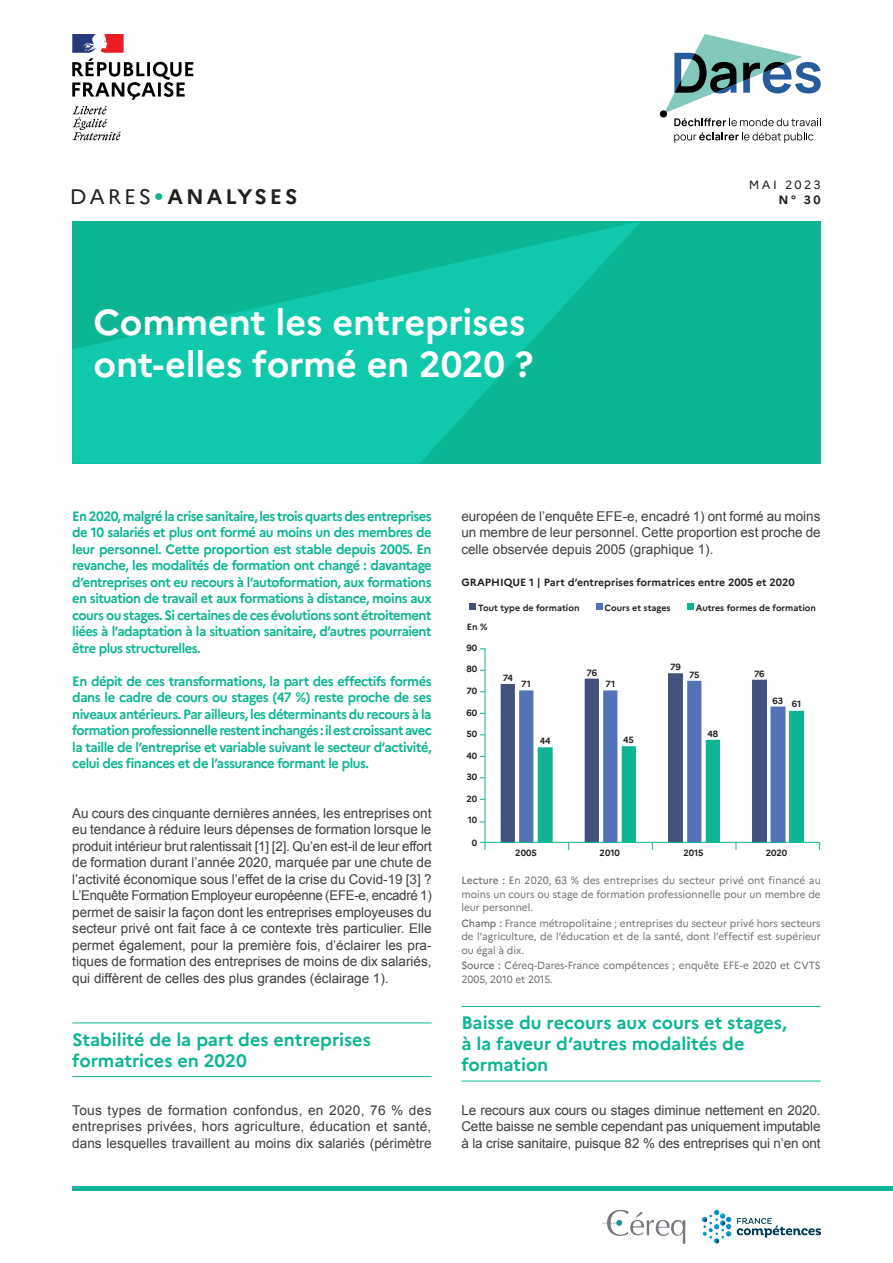
<style>
.page{position:relative;width:893px;height:1263px;background:#fff}
.page>*{position:absolute;margin:0;border:0;box-sizing:border-box;transform-origin:0 0}
.t1{font:700 36px/42px "Marianne";letter-spacing:-.005em;color:#fff}
.t2{font:700 21px "Marianne";letter-spacing:.14em;color:#231f20}
.t3{font:700 18px/21px "Marianne";letter-spacing:-.005em;color:#0cb594}
.t4{font:13.5px/16.5px "Arial";color:#3e3e3f;text-align:justify}
.t5{font:700 13.5px/16.5px "Marianne";letter-spacing:-.04em;color:#0cb594;text-align:justify;scale:.96 1}
.t6{font:12px "Marianne";letter-spacing:.2em;color:#231f20}
.t7{font:700 12px "Marianne";color:#231f20}
.t8{font:10.5px/13.5px "Marianne";color:#6c6d70;text-align:justify;scale:.95 1}
.t9{font:10.5px/13.5px "Marianne";color:#6c6d70;text-align:justify;scale:.96 1}
.t10{font:700 10.5px "Marianne";color:#231f20}
.t11{font:700 9px "Marianne";color:#231f20}
.s1{font-weight:400}
.s2{font-weight:400;font-size:27px;color:#0cb594}
.s3{font-weight:500}
</style>
<div class="page">
<div style="left:72px;top:1186px;width:821px;height:5px;background:#0cb594"></div>
<div style="left:72px;top:221px;width:749px;height:242px;background:#0cb594"></div>
<svg style="left:72px;top:221px;width:569px;height:242px;fill:#10c9ac"></svg>
<div style="left:660px;top:110px;width:7px;height:8px;background:#000001;border-radius:50%"></div>
<svg style="left:674px;top:132px;width:139px;height:11px"></svg>
<svg style="left:664px;top:34px;width:157px;height:92px"></svg>
<svg style="left:72px;top:34px;width:121px;height:66px"></svg>
<svg style="left:72px;top:106px;width:49px;height:34px"></svg>
<hr style="left:72px;top:1022px;width:360px;height:1px;background:#0cb594">
<hr style="left:72px;top:1076px;width:360px;height:1px;background:#0cb594">
<hr style="left:461px;top:1006px;width:360px;height:1px;background:#0cb594">
<hr style="left:461px;top:1081px;width:360px;height:1px;background:#0cb594">
<hr style="left:485px;top:648px;width:1px;height:195px;background:#0fb493">
<svg style="left:501px;top:673px;width:266px;height:169px"></svg>
<svg style="left:519px;top:681px;width:285px;height:169px"></svg>
<hr style="left:480px;top:842px;width:340px;height:1px;background:#0fb493">
<div style="left:469px;top:604px;width:7px;height:6px;background:#42527d"></div>
<svg style="left:596px;top:604px;width:6px;height:6px"></svg>
<svg style="left:687px;top:604px;width:6px;height:6px"></svg>
<svg style="left:602px;top:1210px;width:83px;height:34px"></svg>
<img style="left:702px;top:1210px;width:119px;height:34px">
<p class="t6" style="left:749px;top:178px;width:73px">MAI 2023</p>
<h2 class="t2" style="left:70px;top:184px;width:229px"><span class="s1">DARES</span><span class="s2">•</span>ANALYSES</h2>
<p class="t7" style="left:778px;top:193px;width:44px">N° 30</p>
<h1 class="t1" style="left:94px;top:301px;width:441px">Comment les entreprises ont-elles formé en 2020 ?</h1>
<p class="t5" style="left:72px;top:508px;width:376px">En 2020, malgré la crise sanitaire, les trois quarts des entreprises de 10 salariés et plus ont formé au moins un des membres de leur personnel. Cette proportion est stable depuis 2005. En revanche, les modalités de formation ont changé : davantage d’entreprises ont eu recours à l’autoformation, aux formations en situation de travail et aux formations à distance, moins aux cours ou stages. Si certaines de ces évolutions sont étroitement liées à l’adaptation à la situation sanitaire, d’autres pourraient être plus structurelles.</p>
<p class="t5" style="left:72px;top:673px;width:376px">En dépit de ces transformations, la part des effectifs formés dans le cadre de cours ou stages (47 %) reste proche de ses niveaux antérieurs. Par ailleurs, les déterminants du recours à la formation professionnelle restent inchangés : il est croissant avec la taille de l’entreprise et variable suivant le secteur d’activité, celui des finances et de l’assurance formant le plus.</p>
<p class="t4" style="left:72px;top:805px;width:361px">Au cours des cinquante dernières années, les entreprises ont eu tendance à réduire leurs dépenses de formation lorsque le produit intérieur brut ralentissait [1] [2]. Qu’en est-il de leur effort de formation durant l’année 2020, marquée par une chute de l’activité économique sous l’effet de la crise du Covid-19 [3] ?<br>L’Enquête Formation Employeur européenne (EFE-e, encadré 1) permet de saisir la façon dont les entreprises employeuses du secteur privé ont fait face à ce contexte très particulier. Elle permet également, pour la première fois, d’éclairer les pra&shy;tiques de formation des entreprises de moins de dix salariés, qui diffèrent de celles des plus grandes (éclairage 1).</p>
<h3 class="t3" style="left:72px;top:1029px;width:300px">Stabilité de la part des entreprises formatrices en 2020</h3>
<p class="t4" style="left:72px;top:1102px;width:361px">Tous types de formation confondus, en 2020, 76 % des entreprises privées, hors agriculture, éducation et santé, dans lesquelles travaillent au moins dix salariés (périmètre</p>
<p class="t4" style="left:461px;top:508px;width:361px">européen de l’enquête EFE-e, encadré 1) ont formé au moins un membre de leur personnel. Cette proportion est proche de celle observée depuis 2005 (graphique 1).</p>
<p class="t10" style="left:461px;top:575px;width:335px">GRAPHIQUE 1 | Part d’entreprises formatrices entre 2005 et 2020</p>
<p class="t11" style="left:478px;top:602px;width:103px">Tout type de formation</p>
<p class="t11" style="left:604px;top:602px;width:68px">Cours et stages</p>
<p class="t11" style="left:696px;top:602px;width:122px">Autres formes de formation</p>
<p class="t11" style="left:467px;top:621px;width:22px">En %</p>
<p class="t11" style="left:466px;top:642px;width:12px">90</p>
<p class="t11" style="left:467px;top:664px;width:12px">80</p>
<p class="t11" style="left:467px;top:685px;width:12px">70</p>
<p class="t11" style="left:466px;top:707px;width:12px">60</p>
<p class="t11" style="left:466px;top:728px;width:12px">50</p>
<p class="t11" style="left:466px;top:750px;width:12px">40</p>
<p class="t11" style="left:466px;top:772px;width:12px">30</p>
<p class="t11" style="left:466px;top:793px;width:12px">20</p>
<p class="t11" style="left:468px;top:815px;width:11px">10</p>
<p class="t11" style="left:472px;top:838px;width:7px">0</p>
<p class="t11" style="left:503px;top:672px;width:12px">74</p>
<p class="t11" style="left:521px;top:679px;width:11px">71</p>
<p class="t11" style="left:540px;top:735px;width:12px">44</p>
<p class="t11" style="left:586px;top:667px;width:12px">76</p>
<p class="t11" style="left:605px;top:679px;width:11px">71</p>
<p class="t11" style="left:623px;top:735px;width:12px">45</p>
<p class="t11" style="left:670px;top:662px;width:12px">79</p>
<p class="t11" style="left:689px;top:669px;width:12px">75</p>
<p class="t11" style="left:754px;top:668px;width:12px">76</p>
<p class="t11" style="left:773px;top:697px;width:30px">63 61</p>
<p class="t11" style="left:707px;top:728px;width:12px">48</p>
<p class="t11" style="left:515px;top:848px;width:23px">2005</p>
<p class="t11" style="left:600px;top:848px;width:22px">2010</p>
<p class="t11" style="left:683px;top:848px;width:22px">2015</p>
<p class="t11" style="left:766px;top:848px;width:23px">2020</p>
<p class="t9" style="left:461px;top:873px;width:376px"><span class="s3">Lecture :</span> En 2020, 63 % des entreprises du secteur privé ont financé au moins un cours ou stage de formation professionnelle pour un membre de leur personnel.</p>
<p class="t8" style="left:461px;top:916px;width:380px"><span class="s3">Champ :</span> France métropolitaine ; entreprises du secteur privé hors secteurs de l’agriculture, de l’éducation et de la santé, dont l’effectif est supérieur ou égal à dix.</p>
<p class="t8" style="left:461px;top:959px;width:380px"><span class="s3">Source :</span> Céreq-Dares-France compétences ; enquête EFE-e 2020 et CVTS<br>2005, 2010 et 2015.</p>
<h3 class="t3" style="left:461px;top:1012px;width:327px">Baisse du recours aux cours et stages, à la faveur d’autres modalités de formation</h3>
<p class="t4" style="left:461px;top:1102px;width:361px">Le recours aux cours ou stages diminue nettement en 2020.<br>Cette baisse ne semble cependant pas uniquement imputable à la crise sanitaire, puisque 82 % des entreprises qui n’en ont</p>
</div>
